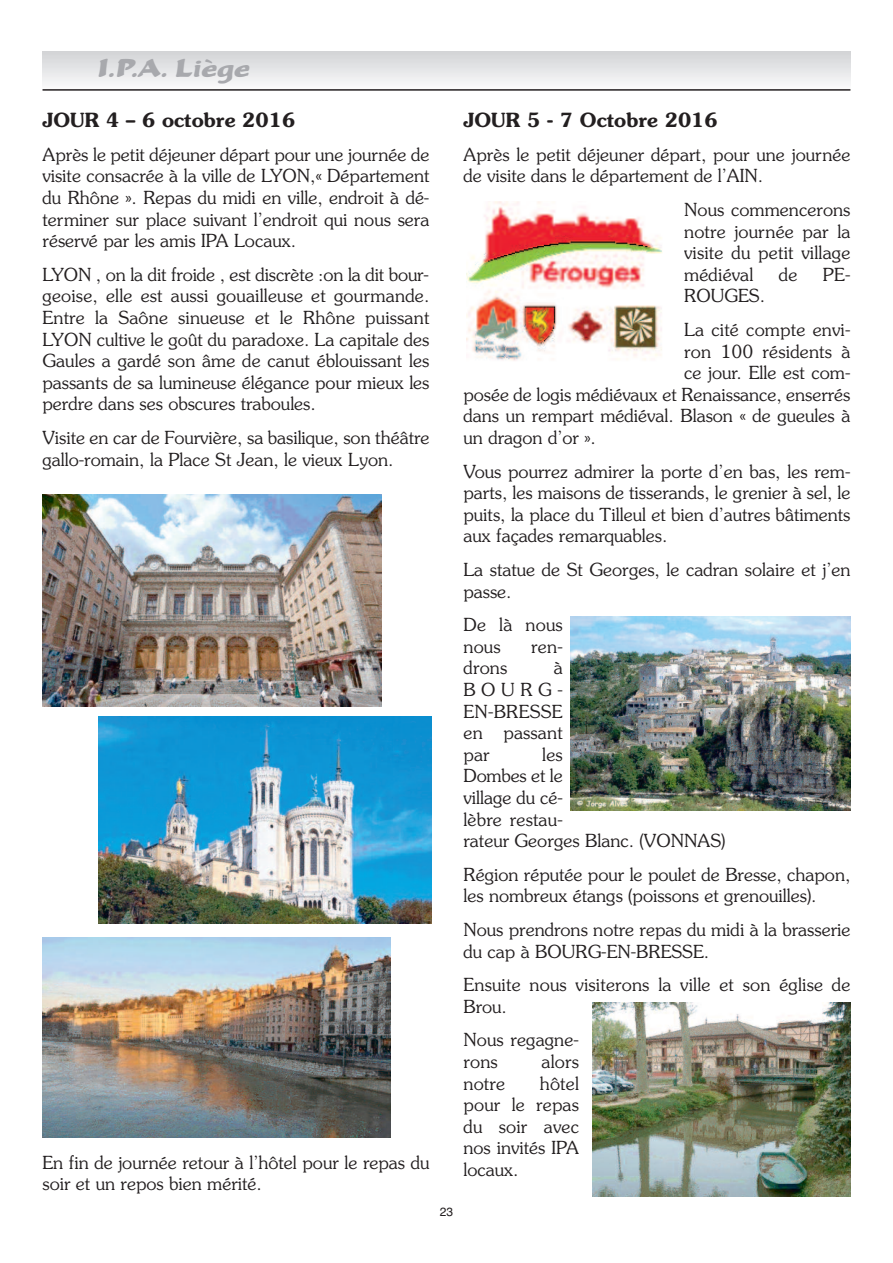
<style>
.page{position:relative;width:893px;height:1263px;background:#fff}
.page>*{position:absolute;margin:0;border:0;box-sizing:border-box;transform-origin:0 0}
.t1{font:27px "Becka Script LT";color:#a8a9ad}
.t2{font:600 19.5px "Souvenir";color:#231f20}
.t3{font:300 18px/21.6px "Souvenir";color:#231f20}
.t4{font:12px "Helvetica";color:#231f20}
</style>
<div class="page">
<div style="left:43px;top:51px;width:807px;height:38px;background:linear-gradient(to bottom,#d2d3d5,#f9fafa)"></div>
<hr style="left:43px;top:89px;width:807px;height:2px;background:#231f20">
<img style="left:43px;top:494px;width:339px;height:213px">
<img style="left:43px;top:938px;width:348px;height:200px">
<img style="left:99px;top:717px;width:332px;height:206px">
<img style="left:571px;top:617px;width:279px;height:194px">
<img style="left:466px;top:201px;width:197px;height:160px">
<img style="left:592px;top:1002px;width:258px;height:194px">
<h1 class="t1" style="left:98px;top:52px;width:153px">I.P.A. Liège</h1>
<p class="t2" style="left:43px;top:113px;width:254px">JOUR 4 – 6 octobre 2016</p>
<p class="t3" style="left:43px;top:145px;width:388px;text-align:justify">Après le petit déjeuner départ pour une journée de visite consacrée à la ville de LYON,« Département du Rhône ». Repas du midi en ville, endroit à dé&shy;terminer sur place suivant l’endroit qui nous sera réservé par les amis IPA Locaux.</p>
<p class="t3" style="left:43px;top:265px;width:388px;text-align:justify">LYON , on la dit froide , est discrète :on la dit bour&shy;geoise, elle est aussi gouailleuse et gourmande.<br>Entre la Saône sinueuse et le Rhône puissant LYON cultive le goût du paradoxe. La capitale des Gaules a gardé son âme de canut éblouissant les passants de sa lumineuse élégance pour mieux les perdre dans ses obscures traboules.</p>
<p class="t3" style="left:43px;top:428px;width:388px">Visite en car de Fourvière, sa basilique, son théâtre gallo-romain, la Place St Jean, le vieux Lyon.</p>
<p class="t3" style="left:43px;top:1153px;width:388px">En fin de journée retour à l’hôtel pour le repas du soir et un repos bien mérité.</p>
<p class="t2" style="left:463px;top:113px;width:256px">JOUR 5 - 7 Octobre 2016</p>
<p class="t3" style="left:463px;top:145px;width:388px">Après le petit déjeuner départ, pour une journée de visite dans le département de l’AIN.</p>
<p class="t3" style="left:684px;top:200px;width:168px;text-align:justify">Nous commencerons notre journée par la visite du petit village médiéval</p>
<p class="t3" style="left:779px;top:265px;width:20px">de</p>
<p class="t3" style="left:823px;top:265px;width:29px">PE-</p>
<p class="t3" style="left:684px;top:280px;width:168px;line-height:33.6px">ROUGES.<br>La cité compte envi-</p>
<p class="t3" style="left:684px;top:341px;width:168px">ron 100 résidents à</p>
<p class="t3" style="left:684px;top:363px;width:168px">ce jour. Elle est com-</p>
<p class="t3" style="left:463px;top:385px;width:388px">posée de logis médiévaux et Renaissance, enserrés</p>
<p class="t3" style="left:463px;top:406px;width:388px">dans un rempart médiéval. Blason « de gueules à</p>
<p class="t3" style="left:463px;top:428px;width:134px">un dragon d’or ».</p>
<p class="t3" style="left:463px;top:461px;width:388px;text-align:justify">Vous pourrez admirer la porte d’en bas, les rem&shy;parts, les maisons de tisserands, le grenier à sel, le puits, la place du Tilleul et bien d’autres bâtiments aux façades remarquables.</p>
<p class="t3" style="left:463px;top:560px;width:388px">La statue de St Georges, le cadran solaire et j’en passe.</p>
<p class="t3" style="left:463px;top:615px;width:101px">De là nous nous</p>
<p class="t3" style="left:531px;top:637px;width:33px">ren-</p>
<p class="t3" style="left:463px;top:658px;width:45px">drons</p>
<p class="t3" style="left:463px;top:658px;width:101px;text-align:justify;text-indent:90px">à BOURG-EN-BRESSE en passant par</p>
<p class="t3" style="left:463px;top:745px;width:263px;text-indent:79px">les<br>Dombes et le<br>village du cé-<br>lèbre restau-<br>rateur Georges Blanc. (VONNAS)</p>
<p class="t3" style="left:463px;top:865px;width:388px">Région réputée pour le poulet de Bresse, chapon, les nombreux étangs (poissons et grenouilles).</p>
<p class="t3" style="left:463px;top:920px;width:388px">Nous prendrons notre repas du midi à la brasserie du cap à BOURG-EN-BRESSE.</p>
<p class="t3" style="left:463px;top:975px;width:388px">Ensuite nous visiterons la ville et son église de<br>Brou.</p>
<p class="t3" style="left:463px;top:1030px;width:117px">Nous regagne&shy;rons</p>
<p class="t3" style="left:542px;top:1052px;width:39px">alors</p>
<p class="t3" style="left:463px;top:1073px;width:117px;text-align:justify;text-indent:76px">hôtel pour le repas du soir avec nos invités IPA locaux.</p>
<p class="t3" style="left:463px;top:1073px;width:43px">notre</p>
<p class="t4" style="left:440px;top:1204px;width:15px">23</p>
</div>
